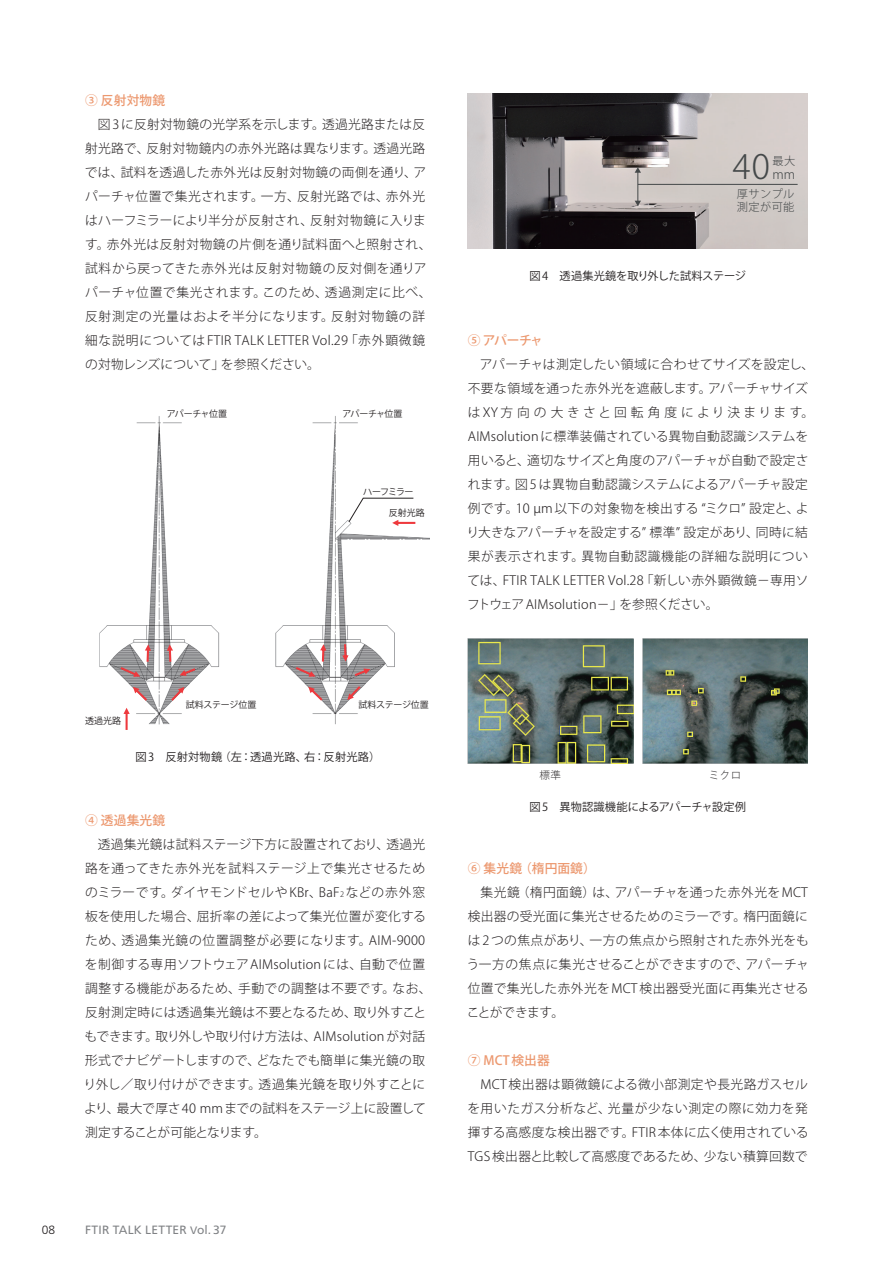
<style>
.page{position:relative;width:893px;height:1263px;background:#fff}
.page>*{position:absolute;margin:0;border:0;box-sizing:border-box;transform-origin:0 0}
.t1{font:300 33.3px "Koz Go Pro";color:#444849}
.t2{font:300 12.75px/24px "Koz Go Pr 6 N";letter-spacing:.02em;color:#231f20}
.t3{font:500 12.75px "Koz Go Pro";letter-spacing:.01em;color:#ec986f}
.t4{font:300 12.45px "Koz Go Pro";color:#444849}
.t5{font:12px "Frutiger LT Std";letter-spacing:.02em;color:#808285}
.t6{font:300 12px "Frutiger LT Std";color:#231f20}
.t7{font:11.25px "Koz Go Pro";letter-spacing:.01em;color:#231f20}
.t8{font:11.25px "Koz Go Pro";letter-spacing:-.015em;color:#231f20}
.t9{font:300 11.25px/13.5px "Koz Go Pro";letter-spacing:.035em;color:#444849}
.t10{font:300 10.5px "Koz Go Pro";color:#312f30}
.t11{font:9px "Koz Go Pr 6 N";letter-spacing:-.02em;color:#231f20}
.t12{font:9px "Koz Go Pr 6 N";letter-spacing:-.045em;color:#231f20}
.s1{font-size:7.5px}
.s2{font-size:10.8px}
</style>
<div class="page">
<img style="left:468px;top:94px;width:340px;height:154px">
<hr style="left:638px;top:184px;width:160px;height:1px;background:#444849">
<hr style="left:637px;top:172px;width:1px;height:30px;background:#444849">
<svg style="left:635px;top:201px;width:6px;height:5px"></svg>
<svg style="left:635px;top:167px;width:6px;height:6px"></svg>
<img style="left:468px;top:639px;width:165px;height:124px">
<img style="left:642px;top:639px;width:166px;height:124px">
<img style="left:99px;top:416px;width:330px;height:309px">
<svg style="left:133px;top:687px;width:14px;height:14px"></svg>
<svg style="left:121px;top:644px;width:30px;height:33px"></svg>
<svg style="left:167px;top:644px;width:6px;height:18px"></svg>
<svg style="left:180px;top:668px;width:15px;height:8px"></svg>
<svg style="left:171px;top:687px;width:13px;height:14px"></svg>
<svg style="left:308px;top:687px;width:15px;height:14px"></svg>
<svg style="left:296px;top:644px;width:30px;height:33px"></svg>
<svg style="left:342px;top:644px;width:6px;height:17px"></svg>
<svg style="left:355px;top:668px;width:15px;height:8px"></svg>
<svg style="left:347px;top:686px;width:14px;height:14px"></svg>
<svg style="left:123px;top:708px;width:7px;height:22px"></svg>
<svg style="left:348px;top:498px;width:67px;height:28px"></svg>
<p class="t3" style="left:85px;top:92px;width:82px">③ 反射対物鏡</p>
<p class="t2" style="left:85px;top:112px;width:348px;text-indent:13px">図 3 に反射対物鏡の光学系を示します。透過光路または反射光路で、反射対物鏡内の赤外光路は異なります。透過光路では、試料を透過した赤外光は反射対物鏡の両側を通り、アパーチャ位置で集光されます。一方、反射光路では、赤外光はハーフミラーにより半分が反射され、反射対物鏡に入ります。赤外光は反射対物鏡の片側を通り試料面へと照射され、試料から戻ってきた赤外光は反射対物鏡の反対側を通りアパーチャ位置で集光されます。このため、透過測定に比べ、反射測定の光量はおよそ半分になります。反射対物鏡の詳細な説明については FTIR TALK LETTER Vol.29「赤外顕微鏡の対物レンズについて」を参照ください。</p>
<p class="t12" style="left:167px;top:408px;width:62px">アパーチャ位置</p>
<p class="t12" style="left:342px;top:408px;width:62px">アパーチャ位置</p>
<p class="t11" style="left:363px;top:486px;width:52px">ハーフミラー</p>
<p class="t11" style="left:389px;top:507px;width:37px">反射光路</p>
<p class="t11" style="left:85px;top:716px;width:37px">透過光路</p>
<p class="t11" style="left:186px;top:700px;width:72px">試料ステージ位置</p>
<p class="t11" style="left:359px;top:700px;width:72px">試料ステージ位置</p>
<p class="t7" style="left:135px;top:749px;width:246px">図 3 反射対物鏡（左：透過光路、右：反射光路）</p>
<p class="t3" style="left:85px;top:812px;width:82px">④ 透過集光鏡</p>
<p class="t2" style="left:84px;top:832px;width:349px;text-indent:14px">透過集光鏡は試料ステージ下方に設置されており、透過光路を通ってきた赤外光を試料ステージ上で集光させるためのミラーです。ダイヤモンドセルや KBr、BaF<span class="s1">2</span> などの赤外窓板を使用した場合、屈折率の差によって集光位置が変化するため、透過集光鏡の位置調整が必要になります。AIM-9000を制御する専用ソフトウェアAIMsolution には、自動で位置調整する機能があるため、手動での調整は不要です。なお、反射測定時には透過集光鏡は不要となるため、取り外すこともできます。取り外しや取り付け方法は、AIMsolution が対話形式でナビゲートしますので、どなたでも簡単に集光鏡の取り外し／取り付けができます。透過集光鏡を取り外すことにより、最大で厚さ40 mmまでの試料をステージ上に設置して測定することが可能となります。</p>
<p class="t6" style="left:42px;top:1223px;width:15px">08</p>
<p class="t5" style="left:85px;top:1222px;width:143px">FTIR TALK LETTER <span class="s2">V</span>ol. 37</p>
<h1 class="t1" style="left:733px;top:145px;width:39px">40</h1>
<p class="t9" style="left:772px;top:154px;width:24px">最大</p>
<p class="t9" style="left:737px;top:187px;width:59px">厚サンプル測定が可能</p>
<p class="t4" style="left:772px;top:166px;width:24px">mm</p>
<p class="t8" style="left:529px;top:268px;width:218px">図 4 透過集光鏡を取り外した試料ステージ</p>
<p class="t3" style="left:468px;top:332px;width:77px">⑤ アパーチャ</p>
<p class="t2" style="left:466px;top:352px;width:349px;text-indent:14px">アパーチャは測定したい領域に合わせてサイズを設定し、不要な領域を通った赤外光を遮蔽します。アパーチャサイズはXY方向の大きさと回転角度により決まります。<br>AIMsolution に標準装備されている異物自動認識システムを用いると、適切なサイズと角度のアパーチャが自動で設定されます。図 5 は異物自動認識システムによるアパーチャ設定例です。10 µm 以下の対象物を検出する “ミクロ” 設定と、より大きなアパーチャを設定する” 標準” 設定があり、同時に結果が表示されます。異物自動認識機能の詳細な説明については、FTIR TALK LETTER Vol.28「新しい赤外顕微鏡－専用ソフトウェアAIMsolution－」を参照ください。</p>
<p class="t10" style="left:540px;top:768px;width:23px">標準</p>
<p class="t10" style="left:709px;top:768px;width:34px">ミクロ</p>
<p class="t7" style="left:529px;top:799px;width:218px">図 5 異物認識機能によるアパーチャ設定例</p>
<p class="t3" style="left:468px;top:860px;width:130px">⑥ 集光鏡（楕円面鏡）</p>
<p class="t2" style="left:467px;top:880px;width:344px;text-align:justify;text-indent:14px">集光鏡（楕円面鏡）は、アパーチャを通った赤外光をMCT検出器の受光面に集光させるためのミラーです。楕円面鏡には 2 つの焦点があり、一方の焦点から照射された赤外光をもう一方の焦点に集光させることができますので、アパーチャ位置で集光した赤外光をMCT 検出器受光面に再集光させることができます。</p>
<p class="t3" style="left:468px;top:1052px;width:84px">⑦ MCT 検出器</p>
<p class="t2" style="left:467px;top:1072px;width:342px;text-align:justify;text-indent:13px">MCT 検出器は顕微鏡による微小部測定や長光路ガスセルを用いたガス分析など、光量が少ない測定の際に効力を発揮する高感度な検出器です。FTIR 本体に広く使用されているTGS 検出器と比較して高感度であるため、少ない積算回数で</p>
</div>
